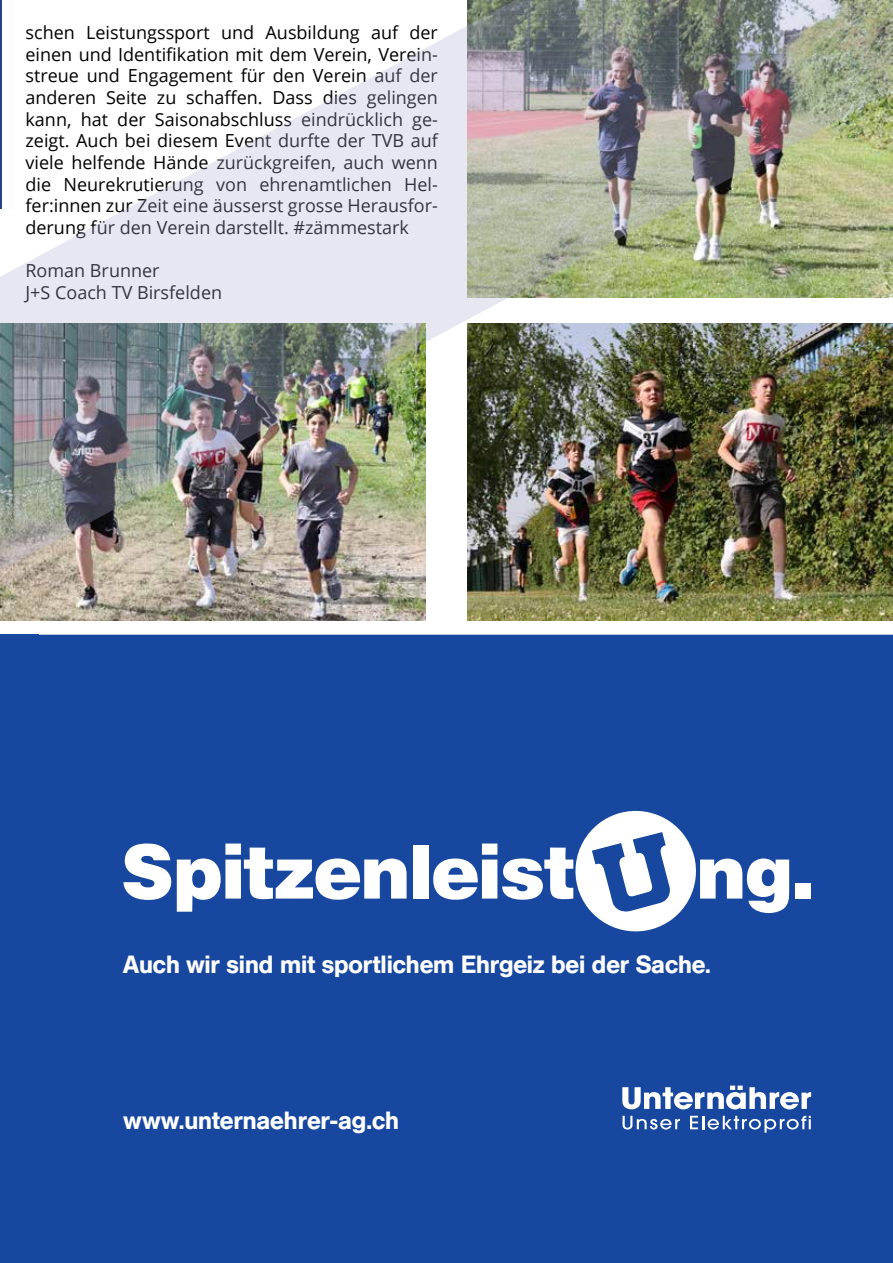
<style>
.page{position:relative;width:893px;height:1263px;background:#fff}
.page>*{position:absolute;margin:0;border:0;box-sizing:border-box;transform-origin:0 0}
.t1{font:900 75.9px "Helvetica BQ";letter-spacing:-.005em;color:#fff}
.t2{font:500 24.75px "Helvetica BQ";color:#fff}
.t3{font:18px/21.6px "Open Sans";color:#000;text-align:justify}
</style>
<div class="page">
<div style="left:0;top:635px;width:893px;height:628px;background:#17479e"></div>
<svg style="left:622px;top:1089px;width:189px;height:20px"></svg>
<svg style="left:623px;top:1116px;width:57px;height:13px"></svg>
<svg style="left:690px;top:1116px;width:121px;height:17px"></svg>
<img style="left:0;top:0;width:893px;height:1089px">
<p class="t3" style="left:26px;top:21px;width:414px">schen Leistungssport und Ausbildung auf der einen und Identifikation mit dem Verein, Verein&shy;streue und Engagement für den Verein auf der anderen Seite zu schaffen. Dass dies gelingen kann, hat der Saisonabschluss eindrücklich ge&shy;zeigt. Auch bei diesem Event durfte der TVB auf viele helfende Hände zurückgreifen, auch wenn die Neurekrutierung von ehrenamtlichen Hel&shy;fer:innen zur Zeit eine äusserst grosse Herausfor&shy;derung für den Verein darstellt. #zämmestark</p>
<p class="t3" style="left:26px;top:259px;width:198px">Roman Brunner<br>J+S Coach TV Birsfelden</p>
<h1 class="t1" style="left:121px;top:826px;width:454px">Spitzenleist</h1>
<h1 class="t1" style="left:697px;top:826px;width:117px">ng.</h1>
<h2 class="t2" style="left:123px;top:950px;width:589px">Auch wir sind mit sportlichem Ehrgeiz bei der Sache.</h2>
<h2 class="t2" style="left:123px;top:1106px;width:277px">www.unternaehrer-ag.ch</h2>
</div>
